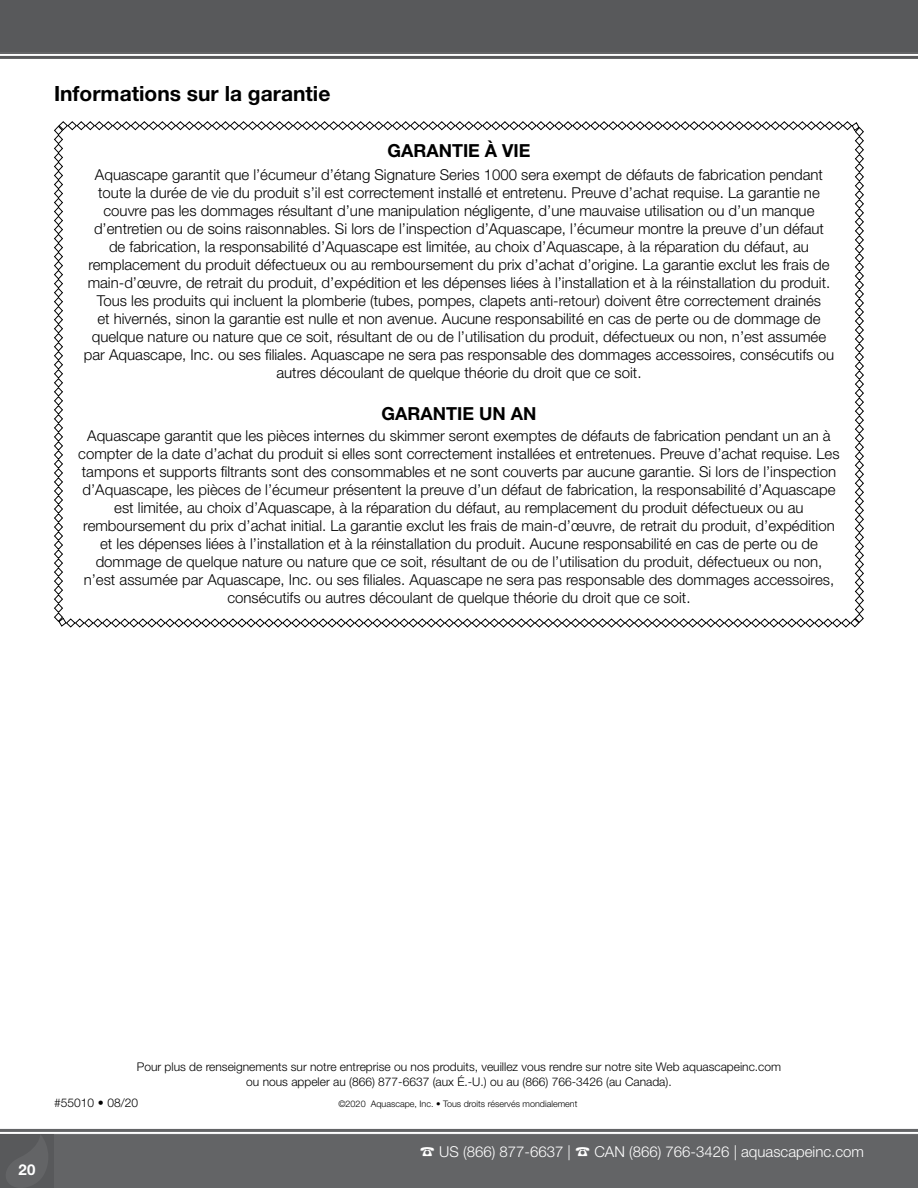
<style>
.page{position:relative;width:918px;height:1188px;background:#fff}
.page>*{position:absolute;margin:0;border:0;box-sizing:border-box;transform-origin:0 0}
.t1{font:700 21px "Helvetica Neue LT Std";color:#000}
.t2{font:700 18px "Helvetica Neue LT Std";color:#000}
.t3{font:300 15px/18px "Helvetica Neue LT Std";color:#000;text-align:center}
.t4{font:300 15px "Helvetica Neue LT Std";color:#fff}
.t5{font:700 15px "Helvetica Neue LT Std";color:#fff}
.t6{font:300 12px/15px "Helvetica Neue LT Std";color:#000;text-align:center}
.t7{font:300 9px "Helvetica Neue LT Std";color:#000}
</style>
<div class="page">
<div style="left:0;top:0;width:918px;height:54px;background:#58595b"></div>
<div style="left:0;top:53px;width:918px;height:6px;background:#f8f8f8"></div>
<hr style="left:0;top:53px;width:918px;height:1px;background:#58595b">
<hr style="left:0;top:56px;width:918px;height:3px;background:#58595b">
<div style="left:0;top:1134px;width:918px;height:54px;background:#636466"></div>
<div style="left:0;top:1129px;width:918px;height:6px;background:#f8f8f9"></div>
<hr style="left:0;top:1129px;width:918px;height:3px;background:#636466">
<hr style="left:0;top:1134px;width:918px;height:1px;background:#636466">
<div style="left:0;top:1134px;width:54px;height:54px;background:#58595b"></div>
<svg style="left:6px;top:1136px;width:42px;height:51px"></svg>
<svg style="left:54px;top:121px;width:810px;height:507px"></svg>
<h1 class="t1" style="left:54px;top:81px;width:278px">Informations sur la garantie</h1>
<p class="t2" style="left:387px;top:140px;width:145px">GARANTIE À VIE</p>
<p class="t3" style="left:84px;top:165px;width:752px">Aquascape garantit que l’écumeur d’étang Signature Series 1000 sera exempt de défauts de fabrication pendant toute la durée de vie du produit s’il est correctement installé et entretenu. Preuve d’achat requise. La garantie ne couvre pas les dommages résultant d’une manipulation négligente, d’une mauvaise utilisation ou d’un manque d’entretien ou de soins raisonnables. Si lors de l’inspection d’Aquascape, l’écumeur montre la preuve d’un défaut<br>de fabrication, la responsabilité d’Aquascape est limitée, au choix d’Aquascape, à la réparation du défaut, au remplacement du produit défectueux ou au remboursement du prix d’achat d’origine. La garantie exclut les frais de main-d’œuvre, de retrait du produit, d’expédition et les dépenses liées à l’installation et à la réinstallation du produit.<br>Tous les produits qui incluent la plomberie (tubes, pompes, clapets anti-retour) doivent être correctement drainés<br>et hivernés, sinon la garantie est nulle et non avenue. Aucune responsabilité en cas de perte ou de dommage de quelque nature ou nature que ce soit, résultant de ou de l’utilisation du produit, défectueux ou non, n’est assumée par Aquascape, Inc. ou ses filiales. Aquascape ne sera pas responsable des dommages accessoires, consécutifs ou autres découlant de quelque théorie du droit que ce soit.</p>
<p class="t2" style="left:382px;top:402px;width:156px">GARANTIE UN AN</p>
<p class="t3" style="left:78px;top:426px;width:763px">Aquascape garantit que les pièces internes du skimmer seront exemptes de défauts de fabrication pendant un an à compter de la date d’achat du produit si elles sont correctement installées et entretenues. Preuve d’achat requise. Les tampons et supports filtrants sont des consommables et ne sont couverts par aucune garantie. Si lors de l’inspection d’Aquascape, les pièces de l’écumeur présentent la preuve d’un défaut de fabrication, la responsabilité d’Aquascape est limitée, au choix d’Aquascape, à la réparation du défaut, au remplacement du produit défectueux ou au remboursement du prix d’achat initial. La garantie exclut les frais de main-d’œuvre, de retrait du produit, d’expédition et les dépenses liées à l’installation et à la réinstallation du produit. Aucune responsabilité en cas de perte ou de dommage de quelque nature ou nature que ce soit, résultant de ou de l’utilisation du produit, défectueux ou non, n’est assumée par Aquascape, Inc. ou ses filiales. Aquascape ne sera pas responsable des dommages accessoires, consécutifs ou autres découlant de quelque théorie du droit que ce soit.</p>
<p class="t5" style="left:19px;top:1160px;width:18px">20</p>
<p class="t6" style="left:137px;top:1059px;width:646px">Pour plus de renseignements sur notre entreprise ou nos produits, veuillez vous rendre sur notre site Web aquascapeinc.com ou nous appeler au (866) 877-6637 (aux É.-U.) ou au (866) 766-3426 (au Canada).</p>
<p class="t7" style="left:338px;top:1098px;width:240px">©2020 Aquascape, Inc. • Tous droits réservés mondialement</p>
<p class="t6" style="left:54px;top:1095px;width:86px">#55010 • 08/20</p>
<p class="t4" style="left:420px;top:1143px;width:446px">☎ US (866) 877-6637 | ☎ CAN (866) 766-3426 | aquascapeinc.com</p>
</div>
